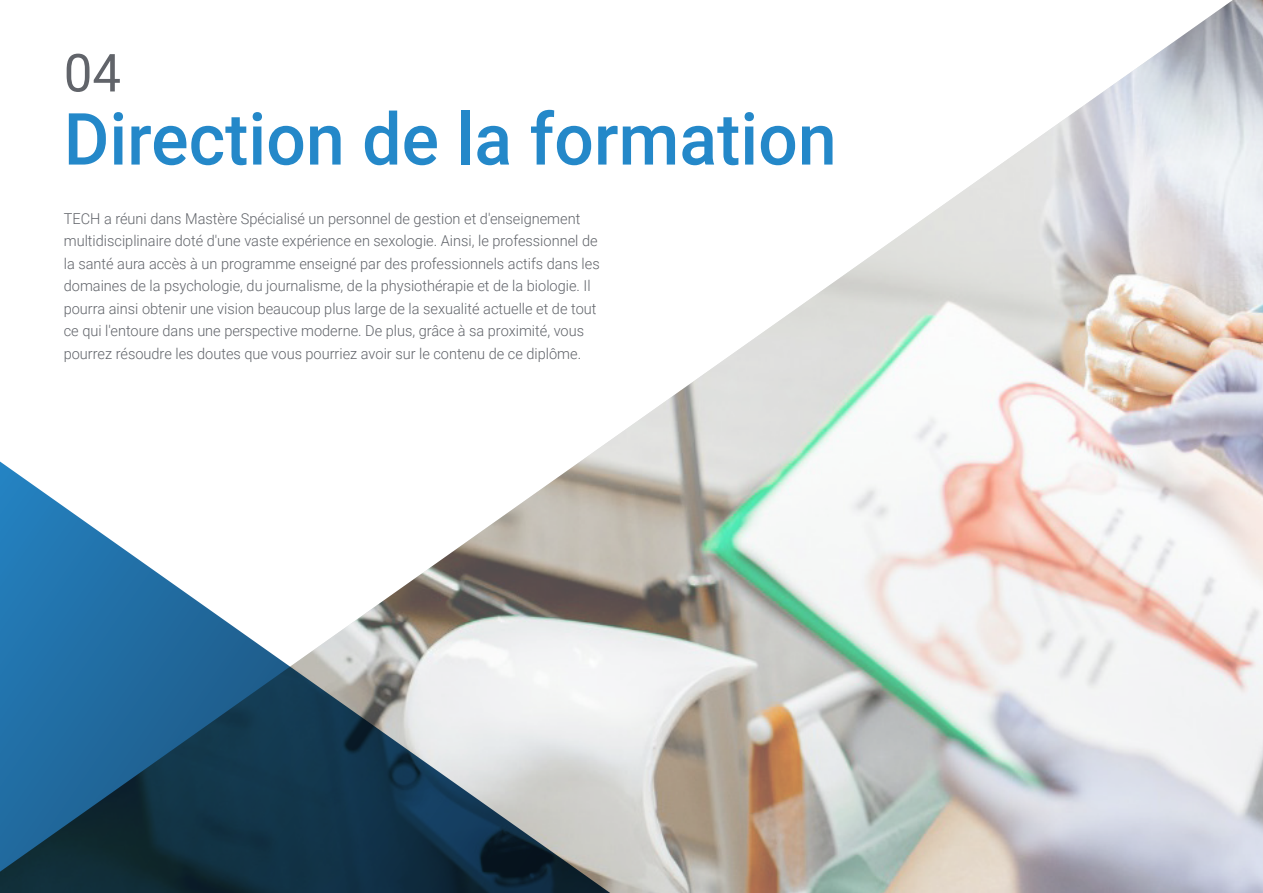
<style>
.page{position:relative;width:1263px;height:893px;background:#fff}
.page>*{position:absolute;margin:0;border:0;box-sizing:border-box;transform-origin:0 0}
.t1{font:500 72px "Roboto";color:#2488c9}
.t2{font:52.5px "Roboto";color:#61646a}
.t3{font:300 15px/22.5px "Roboto";color:#61646a}
</style>
<div class="page">
<img style="left:602px;top:0;width:661px;height:893px">
<svg style="left:0;top:446px;width:640px;height:447px"></svg>
<h2 class="t2" style="left:64px;top:36px;width:59px">04</h2>
<h1 class="t1" style="left:64px;top:89px;width:774px">Direction de la formation</h1>
<p class="t3" style="left:64px;top:207px;width:537px">TECH a réuni dans Mastère Spécialisé un personnel de gestion et d'enseignement multidisciplinaire doté d'une vaste expérience en sexologie. Ainsi, le professionnel de la santé aura accès à un programme enseigné par des professionnels actifs dans les domaines de la psychologie, du journalisme, de la physiothérapie et de la biologie. Il pourra ainsi obtenir une vision beaucoup plus large de la sexualité actuelle et de tout ce qui l'entoure dans une perspective moderne. De plus, grâce à sa proximité, vous pourrez résoudre les doutes que vous pourriez avoir sur le contenu de ce diplôme.</p>
</div>
